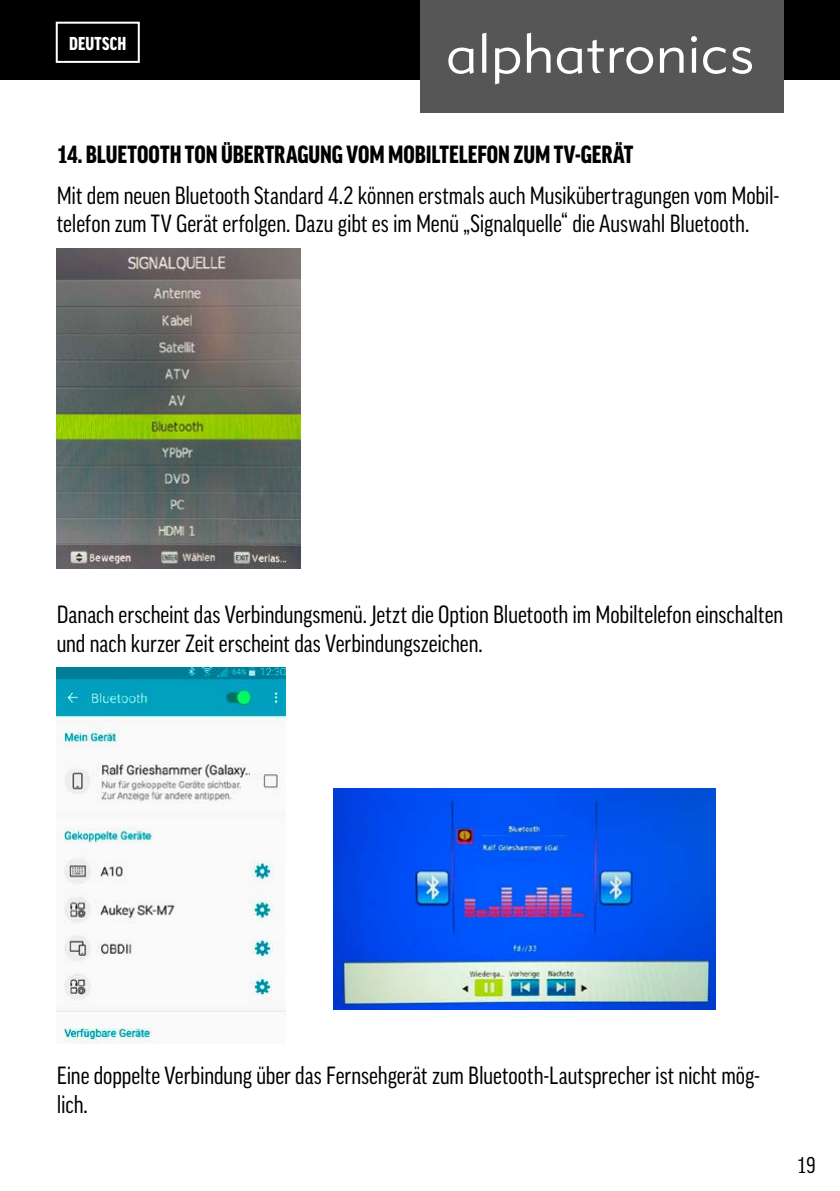
<style>
.page{position:relative;width:840px;height:1191px;background:#fff}
.page>*{position:absolute;margin:0;border:0;box-sizing:border-box;transform-origin:0 0}
.t1{font:condensed 24px/28.8px "Good";color:#000}
.t2{font:900 condensed 24px "Good";letter-spacing:-.005em;color:#000}
.t3{font:condensed 22px "Good";color:#000}
.t4{font:900 condensed 18px "Good";letter-spacing:.015em;color:#fff}
</style>
<div class="page">
<div style="left:0;top:0;width:428px;height:79px;background:#000"></div>
<div style="left:428px;top:0;width:411px;height:79px;background:#000"></div>
<div style="left:420px;top:0;width:362px;height:112px;background:#565656"></div>
<svg style="left:448px;top:48px;width:25px;height:26px"></svg>
<svg style="left:482px;top:33px;width:4px;height:40px"></svg>
<svg style="left:495px;top:48px;width:25px;height:36px"></svg>
<svg style="left:526px;top:33px;width:24px;height:40px"></svg>
<svg style="left:556px;top:40px;width:47px;height:34px"></svg>
<svg style="left:609px;top:47px;width:43px;height:27px"></svg>
<svg style="left:659px;top:48px;width:24px;height:25px"></svg>
<svg style="left:691px;top:36px;width:5px;height:37px"></svg>
<svg style="left:703px;top:47px;width:22px;height:27px"></svg>
<svg style="left:732px;top:47px;width:19px;height:27px"></svg>
<div style="left:56px;top:22px;width:84px;height:41px;border:2px solid #fff"></div>
<img style="left:57px;top:248px;width:243px;height:320px">
<img style="left:57px;top:667px;width:229px;height:376px">
<img style="left:333px;top:788px;width:381px;height:221px">
<p class="t4" style="left:69px;top:33px;width:59px">DEUTSCH</p>
<p class="t2" style="left:57px;top:141px;width:578px">14. BLUETOOTH TON ÜBERTRAGUNG VOM MOBILTELEFON ZUM TV-GERÄT</p>
<p class="t1" style="left:57px;top:180px;width:723px">Mit dem neuen Bluetooth Standard 4.2 können erstmals auch Musikübertragungen vom Mobil&shy;telefon zum TV Gerät erfolgen. Dazu gibt es im Menü „Signalquelle“ die Auswahl Bluetooth.</p>
<p class="t1" style="left:57px;top:600px;width:727px">Danach erscheint das Verbindungsmenü. Jetzt die Option Bluetooth im Mobiltelefon einschalten und nach kurzer Zeit erscheint das Verbindungszeichen.</p>
<p class="t1" style="left:57px;top:1060px;width:704px">Eine doppelte Verbindung über das Fernsehgerät zum Bluetooth-Lautsprecher ist nicht mög&shy;lich.</p>
<p class="t3" style="left:796px;top:1152px;width:21px">19</p>
</div>
